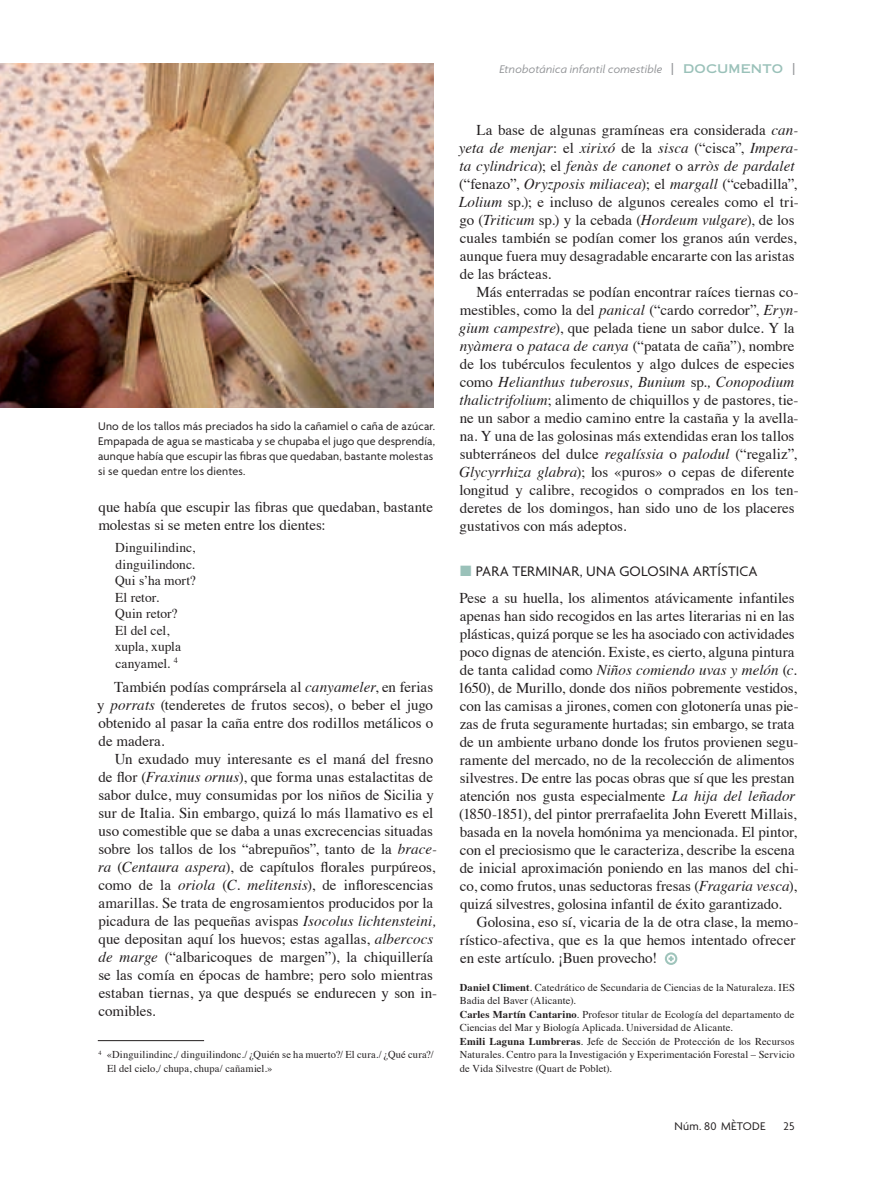
<style>
.page{position:relative;width:893px;height:1191px;background:#fff}
.page>*{position:absolute;margin:0;border:0;box-sizing:border-box;transform-origin:0 0}
.t1{font:15px/18px "Times";color:#231f20}
.t2{font:15px "Agenda";letter-spacing:.005em;color:#231f20}
.t3{font:13.5px/16.5px "Times";letter-spacing:.005em;color:#231f20}
.t4{font:12px/15px "Agenda";letter-spacing:.015em;color:#231f20}
.t5{font:italic 12px "Agenda";letter-spacing:.015em;color:#939598}
.t6{font:10.5px/13.5px "Times";letter-spacing:.015em;color:#231f20}
.s1{font-style:italic}
.s2{font-family:"Copperplate Thirty One AB";font-style:normal}
.s3{font-family:"Copperplate Thirty One AB";font-style:normal;color:#9ac1b9}
.s4{color:#9ac1b9}
.s5{font-weight:700}
</style>
<div class="page">
<hr style="left:98px;top:1040px;width:106px;height:1px;background:#231f20">
<div style="left:665px;top:952px;width:12px;height:13px;border:2px solid #9fc4bb;border-radius:50%"></div>
<svg style="left:668px;top:956px;width:6px;height:5px"></svg>
<img style="left:0;top:64px;width:434px;height:344px">
<p class="t4" style="left:98px;top:419px;width:339px">Uno de los tallos más preciados ha sido la cañamiel o caña de azúcar.<br>Empapada de agua se masticaba y se chupaba el jugo que desprendía, aunque había que escupir las fibras que quedaban, bastante molestas si se quedan entre los dientes.</p>
<p class="t1" style="left:98px;top:499px;width:336px">que había que escupir las fibras que quedaban, bastante molestas si se meten entre los dientes:</p>
<p class="t3" style="left:115px;top:540px;width:83px">Dinguilindinc, dinguilindonc.<br>Qui s’ha mort?<br>El retor.<br>Quin retor?<br>El del cel, xupla, xupla canyamel. <sup>4</sup></p>
<p class="t1" style="left:97px;top:679px;width:337px;text-align:justify;text-indent:17px">También podías comprársela al <span class="s1">canyameler</span>, en ferias y <span class="s1">porrats</span> (tenderetes de frutos secos), o beber el jugo obtenido al pasar la caña entre dos rodillos metálicos o de madera.</p>
<p class="t1" style="left:98px;top:751px;width:340px;text-indent:16px">Un exudado muy interesante es el maná del fresno de flor (<span class="s1">Fraxinus ornus</span>), que forma unas estalactitas de sabor dulce, muy consumidas por los niños de Sicilia y sur de Italia. Sin embargo, quizá lo más llamativo es el uso comestible que se daba a unas excrecencias situadas sobre los tallos de los “abrepuños”, tanto de la <span class="s1">brace&shy;ra</span> (<span class="s1">Centaura aspera</span>), de capítulos florales purpúreos, como de la <span class="s1">oriola</span> (<span class="s1">C. melitensis</span>), de inflorescencias amarillas. Se trata de engrosamientos producidos por la picadura de las pequeñas avispas <span class="s1">Isocolus lichtensteini, </span>que depositan aquí los huevos; estas agallas, <span class="s1">albercocs de marge</span> (“albaricoques de margen”), la chiquillería se las comía en épocas de hambre; pero solo mientras estaban tiernas, ya que después se endurecen y son in&shy;comibles.</p>
<p class="t6" style="left:107px;top:1049px;width:328px;text-indent:-9px"><sup>4</sup> «Dinguilindinc,/ dinguilindonc./ ¿Quién se ha muerto?/ El cura./ ¿Qué cura?/<br>El del cielo,/ chupa, chupa/ cañamiel.»</p>
<p class="t5" style="left:499px;top:65px;width:297px">Etnobotánica infantil comestible <span class="s2">|</span> <span class="s3">DOCUMENTO</span> <span class="s2">|</span></p>
<p class="t1" style="left:459px;top:122px;width:341px;text-indent:18px">La base de algunas gramíneas era considerada <span class="s1">can&shy;yeta de menjar</span>: el <span class="s1">xirixó</span> de la <span class="s1">sisca</span> (“cisca”, <span class="s1">Impera&shy;ta cylindrica</span>); el <span class="s1">fenàs de canonet</span> o a<span class="s1">rròs de pardalet </span>(“fenazo”, <span class="s1">Oryzposis miliacea</span>); el <span class="s1">margall</span> (“cebadilla”, <span class="s1">Lolium</span> sp.); e incluso de algunos cereales como el tri&shy;go (<span class="s1">Triticum</span> sp.) y la cebada (<span class="s1">Hordeum vulgare</span>), de los cuales también se podían comer los granos aún verdes, aunque fuera muy desagradable encararte con las aristas de las brácteas.</p>
<p class="t1" style="left:459px;top:284px;width:341px;text-indent:17px">Más enterradas se podían encontrar raíces tiernas co&shy;mestibles, como la del <span class="s1">panical</span> (“cardo corredor”, <span class="s1">Eryn&shy;gium campestre</span>), que pelada tiene un sabor dulce. Y la <span class="s1">nyàmera</span> o <span class="s1">pataca de canya</span> (“patata de caña”), nombre de los tubérculos feculentos y algo dulces de especies como <span class="s1">Helianthus tuberosus, Bunium</span> sp.<span class="s1">, Conopodium thalictrifolium</span>; alimento de chiquillos y de pastores, tie&shy;ne un sabor a medio camino entre la castaña y la avella&shy;na. Y una de las golosinas más extendidas eran los tallos subterráneos del dulce <span class="s1">regalíssia</span> o <span class="s1">palodul</span> (“regaliz”, <span class="s1">Glycyrrhiza glabra</span>); los «puros» o cepas de diferente longitud y calibre, recogidos o comprados en los ten&shy;deretes de los domingos, han sido uno de los placeres gustativos con más adeptos.</p>
<p class="t2" style="left:460px;top:565px;width:299px"><span class="s4">■</span> PARA TERMINAR, UNA GOLOSINA ARTÍSTICA</p>
<p class="t1" style="left:458px;top:590px;width:342px">Pese a su huella, los alimentos atávicamente infantiles apenas han sido recogidos en las artes literarias ni en las plásticas, quizá porque se les ha asociado con actividades poco dignas de atención. Existe, es cierto, alguna pintura de tanta calidad como <span class="s1">Niños comiendo uvas y melón</span> (<span class="s1">c.<br></span>1650), de Murillo, donde dos niños pobremente vestidos, con las camisas a jirones, comen con glotonería unas pie&shy;zas de fruta seguramente hurtadas; sin embargo, se trata de un ambiente urbano donde los frutos provienen segu&shy;ramente del mercado, no de la recolección de alimentos silvestres. De entre las pocas obras que sí que les prestan atención nos gusta especialmente <span class="s1">La hija del leñador </span>(1850-1851), del pintor prerrafaelita John Everett Millais, basada en la novela homónima ya mencionada. El pintor, con el preciosismo que le caracteriza, describe la escena de inicial aproximación poniendo en las manos del chi&shy;co, como frutos, unas seductoras fresas (<span class="s1">Fragaria vesca</span>), quizá silvestres, golosina infantil de éxito garantizado.</p>
<p class="t1" style="left:460px;top:914px;width:340px;text-indent:17px">Golosina, eso sí, vicaria de la de otra clase, la memo&shy;rístico-afectiva, que es la que hemos intentado ofrecer en este artículo. ¡Buen provecho!</p>
<p class="t6" style="left:460px;top:981px;width:337px"><span class="s5">Daniel Climent</span>. Catedrático de Secundaria de Ciencias de la Naturaleza. IES Badia del Baver (Alicante).<br><span class="s5">Carles Martín Cantarino</span>. Profesor titular de Ecología del departamento de Ciencias del Mar y Biología Aplicada. Universidad de Alicante.<br><span class="s5">Emili Laguna Lumbreras</span>. Jefe de Sección de Protección de los Recursos Naturales. Centro para la Investigación y Experimentación Forestal – Servicio de Vida Silvestre (Quart de Poblet).</p>
<p class="t4" style="left:674px;top:1119px;width:92px">Núm. 80 MÈTODE</p>
<p class="t4" style="left:784px;top:1119px;width:12px">25</p>
</div>
